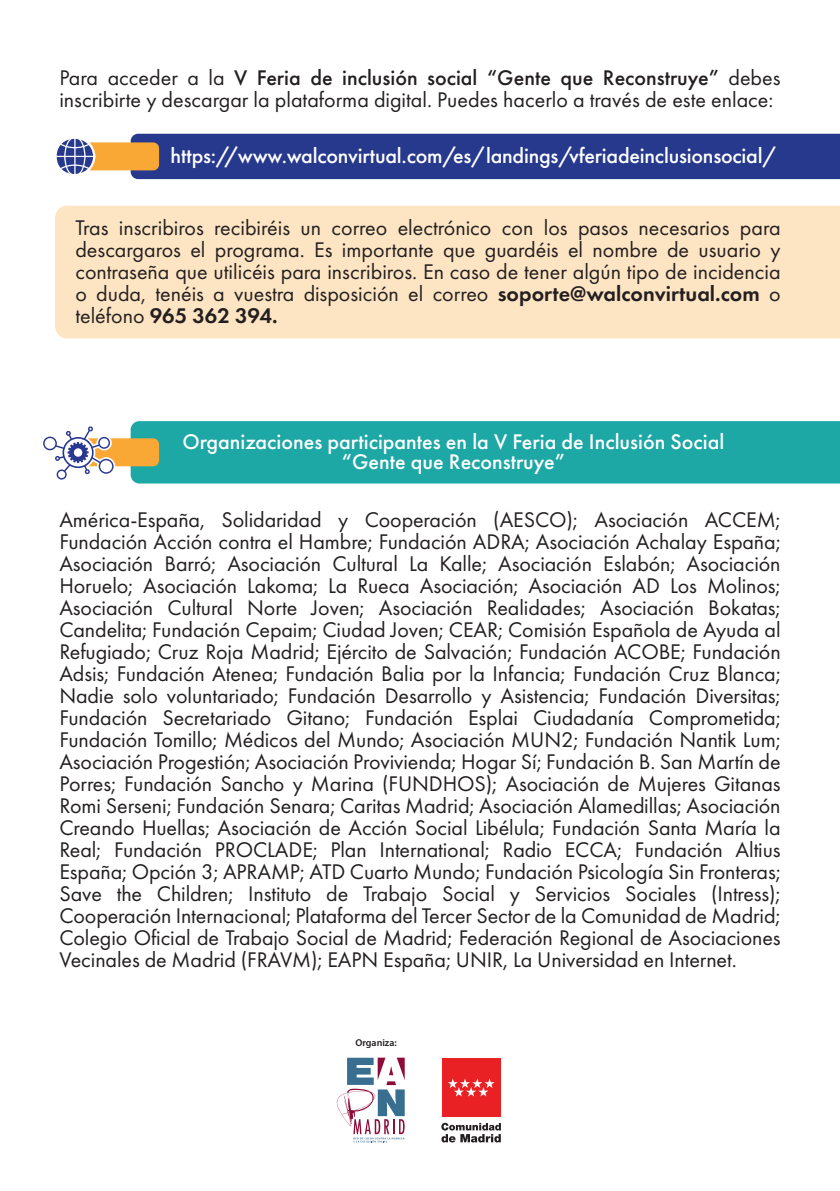
<style>
.page{position:relative;width:840px;height:1191px;background:#fff}
.page>*{position:absolute;margin:0;border:0;box-sizing:border-box;transform-origin:0 0}
.t1{font:22px/22px "Futura PT";color:#231f20;text-align:justify}
.t2{font:500 22px/20px "Futura PT";color:#fff;text-align:center}
.t3{font:600 10px "Myriad Pro";color:#231f20}
.s1{font-weight:500}
.s2{font-weight:600}
</style>
<div class="page">
<div style="left:132px;top:421px;width:707px;height:62px;background:#1da7a5"></div>
<svg style="left:43px;top:425px;width:116px;height:56px"></svg>
<div style="left:100px;top:439px;width:8px;height:7px;background:#fff;border-radius:50%"></div>
<div style="left:101px;top:461px;width:10px;height:10px;background:#fff;border-radius:50%"></div>
<div style="left:55px;top:206px;width:784px;height:132px;background:#fde4c2"></div>
<div style="left:131px;top:134px;width:708px;height:45px;background:#27398d"></div>
<div style="left:72px;top:142px;width:87px;height:28px;background:#f9a735;border-radius:6px"></div>
<svg style="left:56px;top:138px;width:39px;height:36px"></svg>
<div style="left:441px;top:1058px;width:59px;height:58px;background:#e92125"></div>
<svg style="left:448px;top:1078px;width:46px;height:18px"></svg>
<svg style="left:441px;top:1122px;width:59px;height:20px"></svg>
<svg style="left:337px;top:1057px;width:67px;height:85px"></svg>
<p class="t1" style="left:59px;top:67px;width:722px">Para acceder a la <span class="s1">V Feria de inclusión social “Gente que Reconstruye”</span> debes inscribirte y descargar la plataforma digital. Puedes hacerlo a través de este enlace:</p>
<p class="t2" style="left:170px;top:146px;width:608px">https://www.walconvirtual.com/es/landings/vferiadeinclusionsocial/</p>
<p class="t1" style="left:75px;top:217px;width:706px">Tras inscribiros recibiréis un correo electrónico con los pasos necesarios para descargaros el programa. Es importante que guardéis el nombre de usuario y contraseña que utilicéis para inscribiros. En caso de tener algún tipo de incidencia o duda, tenéis a vuestra disposición el correo <span class="s2">soporte@walconvirtual.com</span> o teléfono <span class="s2">965 362 394.</span></p>
<p class="t2" style="left:182px;top:432px;width:543px">Organizaciones participantes en la V Feria de Inclusión Social “Gente que Reconstruye”</p>
<p class="t1" style="left:59px;top:509px;width:722px">América-España, Solidaridad y Cooperación (AESCO); Asociación ACCEM; Fundación Acción contra el Hambre; Fundación ADRA; Asociación Achalay España; Asociación Barró; Asociación Cultural La Kalle; Asociación Eslabón; Asociación Horuelo; Asociación Lakoma; La Rueca Asociación; Asociación AD Los Molinos; Asociación Cultural Norte Joven; Asociación Realidades; Asociación Bokatas; Candelita; Fundación Cepaim; Ciudad Joven; CEAR; Comisión Española de Ayuda al Refugiado; Cruz Roja Madrid; Ejército de Salvación; Fundación ACOBE; Fundación Adsis; Fundación Atenea; Fundación Balia por la Infancia; Fundación Cruz Blanca; Nadie solo voluntariado; Fundación Desarrollo y Asistencia; Fundación Diversitas; Fundación Secretariado Gitano; Fundación Esplai Ciudadanía Comprometida; Fundación Tomillo; Médicos del Mundo; Asociación MUN2; Fundación Nantik Lum; Asociación Progestión; Asociación Provivienda; Hogar Sí; Fundación B. San Martín de Porres; Fundación Sancho y Marina (FUNDHOS); Asociación de Mujeres Gitanas Romi Serseni; Fundación Senara; Caritas Madrid; Asociación Alamedillas; Asociación Creando Huellas; Asociación de Acción Social Libélula; Fundación Santa María la Real; Fundación PROCLADE; Plan International; Radio ECCA; Fundación Altius España; Opción 3; APRAMP; ATD Cuarto Mundo; Fundación Psicología Sin Fronteras; Save the Children; Instituto de Trabajo Social y Servicios Sociales (Intress); Cooperación Internacional; Plataforma del Tercer Sector de la Comunidad de Madrid; Colegio Oficial de Trabajo Social de Madrid; Federación Regional de Asociaciones Vecinales de Madrid (FRAVM); EAPN España; UNIR, La Universidad en Internet.</p>
<p class="t3" style="left:355px;top:1036px;width:43px">Organiza:</p>
</div>
